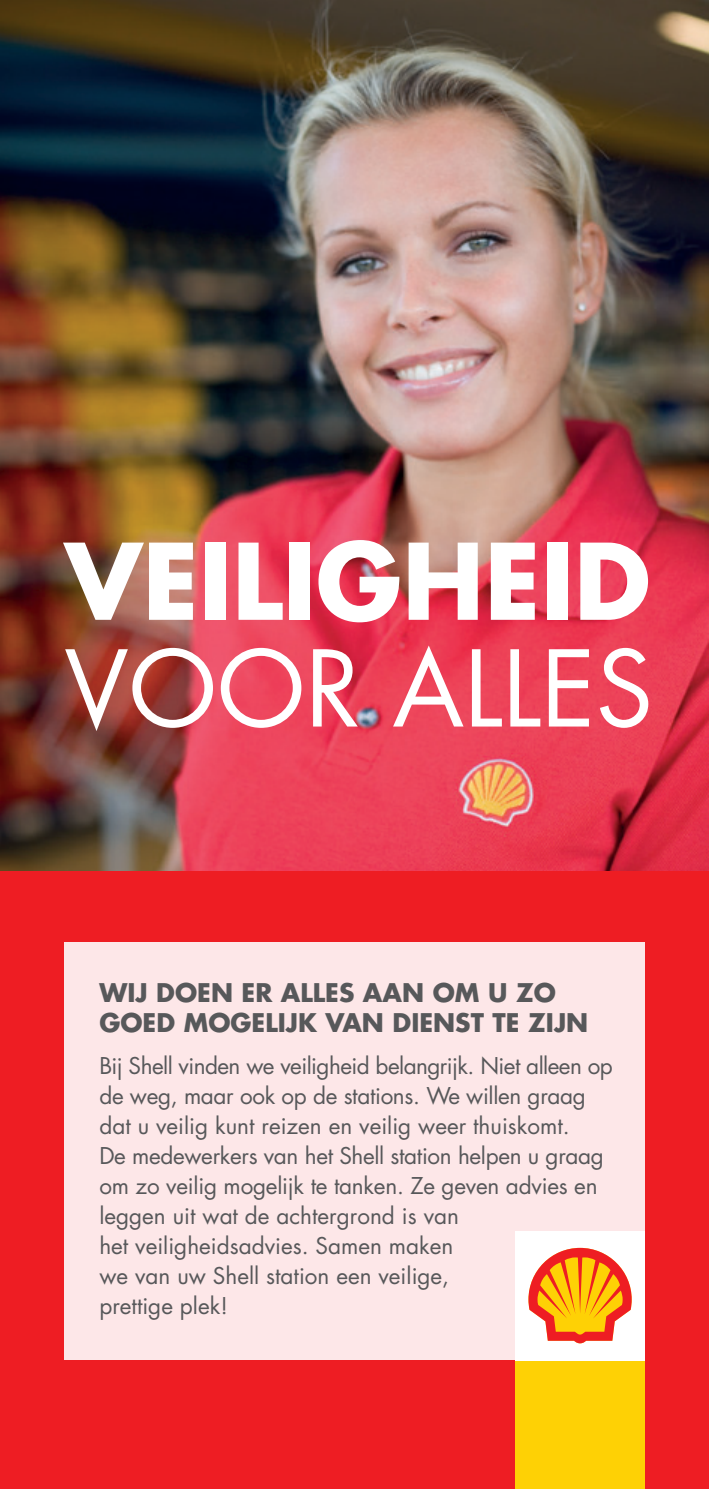
<style>
.page{position:relative;width:709px;height:1489px;background:#fff}
.page>*{position:absolute;margin:0;border:0;box-sizing:border-box;transform-origin:0 0}
.t1{font:102.5px "Futura Std";color:#fff}
.t2{font:700 102.25px "Futura Std";color:#fff}
.t3{font:700 25px/30px "Futura Std";color:#57585a}
.t4{font:22.5px/30px "Futura Std";letter-spacing:-.01em;color:#57585a}
</style>
<div class="page">
<img style="left:0;top:0;width:709px;height:871px">
<div style="left:0;top:871px;width:709px;height:617px;background:#ee1d23"></div>
<div style="left:64px;top:942px;width:580px;height:417px;background:#fde7e8"></div>
<div style="left:515px;top:1359px;width:129px;height:129px;background:#fed105"></div>
<div style="left:515px;top:1230px;width:129px;height:129px;background:#fff"></div>
<svg style="left:528px;top:1247px;width:104px;height:97px"></svg>
<h2 class="t2" style="left:64px;top:513px;width:588px">VEILIGHEID</h2>
<h1 class="t1" style="left:64px;top:623px;width:590px">VOOR ALLES</h1>
<p class="t3" style="left:99px;top:977px;width:490px">WIJ DOEN ER ALLES AAN OM U ZO<br>GOED MOGELIJK VAN DIENST TE ZIJN</p>
<p class="t4" style="left:99px;top:1051px;width:515px">Bij Shell vinden we veiligheid belangrijk. Niet alleen op de weg, maar ook op de stations. We willen graag dat u veilig kunt reizen en veilig weer thuiskomt.<br>De medewerkers van het Shell station helpen u graag om zo veilig mogelijk te tanken. Ze geven advies en leggen uit wat de achtergrond is van<br>het veiligheidsadvies. Samen maken<br>we van uw Shell station een veilige,<br>prettige plek!</p>
</div>
